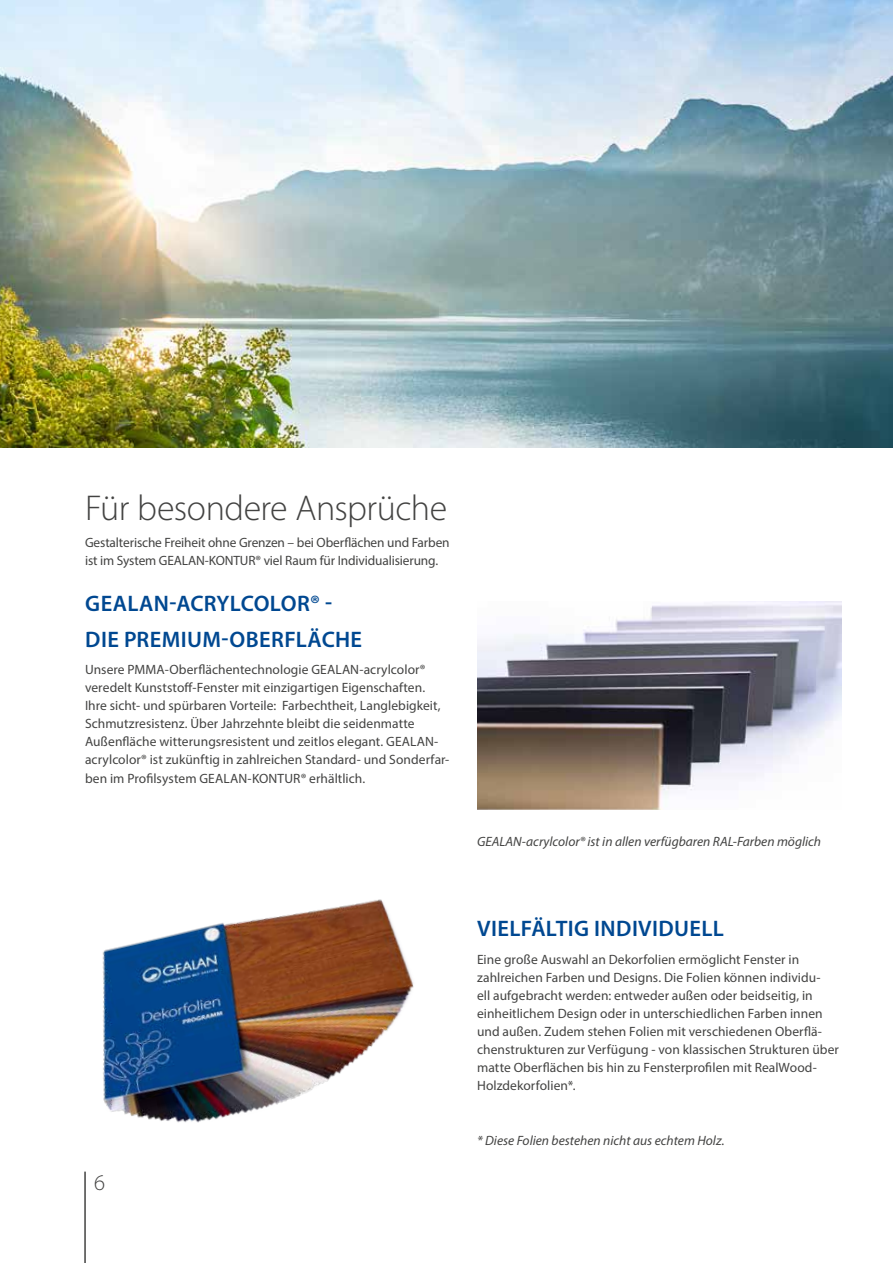
<style>
.page{position:relative;width:893px;height:1263px;background:#fff}
.page>*{position:absolute;margin:0;border:0;box-sizing:border-box;transform-origin:0 0}
.t1{font:300 36px "Myriad Pro";letter-spacing:-.015em;color:#434342}
.t2{font:600 22.5px/36.2px "Myriad Pro";letter-spacing:.015em;color:#004891}
.t3{font:300 22.5px "Myriad Pro";color:#434342}
.t4{font:13.5px/18.1px "Myriad Pro";letter-spacing:.005em;color:#434342}
.t5{font:italic 13.5px "Myriad Pro";color:#434342}
</style>
<div class="page">
<img style="left:0;top:0;width:893px;height:448px">
<img style="left:102px;top:899px;width:312px;height:224px">
<img style="left:477px;top:601px;width:365px;height:208px">
<hr style="left:84px;top:1171px;width:2px;height:92px;background:#434342">
<h1 class="t1" style="left:85px;top:486px;width:364px">Für besondere Ansprüche</h1>
<p class="t4" style="left:85px;top:533px;width:366px">Gestalterische Freiheit ohne Grenzen – bei Oberflächen und Farben ist im System GEALAN-KONTUR® viel Raum für Individualisierung.</p>
<h2 class="t2" style="left:85px;top:584px;width:278px">GEALAN-ACRYLCOLOR® -<br>DIE PREMIUM-OBERFLÄCHE</h2>
<p class="t4" style="left:85px;top:660px;width:366px">Unsere PMMA-Oberflächentechnologie GEALAN-acrylcolor® veredelt Kunststoff-Fenster mit einzigartigen Eigenschaften.<br>Ihre sicht- und spürbaren Vorteile: Farbechtheit, Langlebigkeit, Schmutzresistenz. Über Jahrzehnte bleibt die seidenmatte Außenfläche witterungsresistent und zeitlos elegant. GEALAN&shy;acrylcolor® ist zukünftig in zahlreichen Standard- und Sonderfar&shy;ben im Profilsystem GEALAN-KONTUR® erhältlich.</p>
<h2 class="t3" style="left:94px;top:1169px;width:12px">6</h2>
<p class="t5" style="left:477px;top:833px;width:346px">GEALAN-acrylcolor® ist in allen verfügbaren RAL-Farben möglich</p>
<h2 class="t2" style="left:477px;top:910px;width:248px">VIELFÄLTIG INDIVIDUELL</h2>
<p class="t4" style="left:477px;top:950px;width:363px">Eine große Auswahl an Dekorfolien ermöglicht Fenster in zahlreichen Farben und Designs. Die Folien können individu-<br>ell aufgebracht werden: entweder außen oder beidseitig, in einheitlichem Design oder in unterschiedlichen Farben innen und außen. Zudem stehen Folien mit verschiedenen Oberflä&shy;chenstrukturen zur Verfügung - von klassischen Strukturen über matte Oberflächen bis hin zu Fensterprofilen mit RealWood-Holzdekorfolien*.</p>
<p class="t5" style="left:477px;top:1132px;width:249px">* Diese Folien bestehen nicht aus echtem Holz.</p>
</div>
